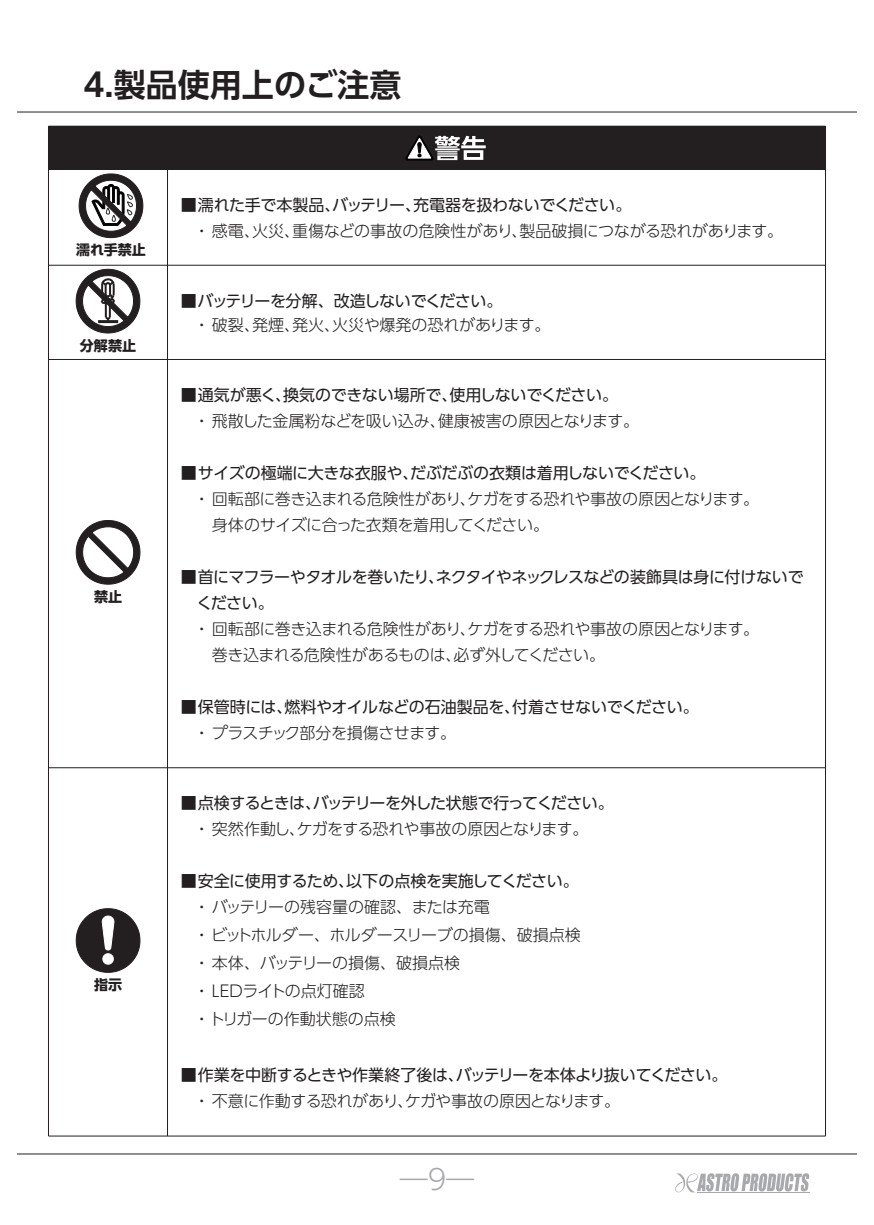
<style>
.page{position:relative;width:874px;height:1225px;background:#fff}
.page>*{position:absolute;margin:0;border:0;box-sizing:border-box;transform-origin:0 0}
.t1{font:700 32px "UD Shin Go Pr 6 De";color:#231f20}
.t2{font:300 28px "UD Shin Go Pr 6";color:#a8a9ad}
.t3{font:16px/26px "UD Shin Go Pr 6";letter-spacing:-.025em;color:#231f20}
.t4{font:300 16px/26px "UD Shin Go Pr 6";letter-spacing:-.03em;color:#231f20}
.t5{font:300 16px/28px "UD Shin Go Pr 6";color:#231f20}
.t6{font:300 16px "UD Shin Go Pr 6";letter-spacing:-.005em;color:#231f20}
.t7{font:16px "UD Shin Go Pr 6";letter-spacing:-.065em;color:#231f20}
.t8{font:300 16px "UD Shin Go Pr 6";letter-spacing:-.05em;color:#231f20}
.t9{font:16px "UD Shin Go Pr 6";letter-spacing:-.055em;color:#231f20}
.t10{font:700 14px "UD Shin Go Pr 6";color:#231f20}
</style>
<div class="page">
<hr style="left:48px;top:265px;width:777px;height:1px;background:#231f20">
<svg style="left:79px;top:174px;width:64px;height:64px"></svg>
<hr style="left:48px;top:359px;width:777px;height:1px;background:#231f20">
<svg style="left:76px;top:520px;width:64px;height:64px"></svg>
<svg style="left:76px;top:908px;width:64px;height:64px"></svg>
<hr style="left:48px;top:767px;width:777px;height:1px;background:#231f20">
<svg style="left:76px;top:269px;width:64px;height:64px"></svg>
<hr style="left:17px;top:1153px;width:839px;height:1px;background:#231f20">
<hr style="left:17px;top:111px;width:839px;height:1px;background:#231f20">
<hr style="left:48px;top:126px;width:1px;height:1010px;background:#231f20">
<hr style="left:48px;top:1135px;width:777px;height:1px;background:#231f20">
<hr style="left:824px;top:126px;width:1px;height:1010px;background:#231f20">
<hr style="left:167px;top:126px;width:1px;height:1010px;background:#231f20">
<div style="left:48px;top:126px;width:777px;height:43px;background:#231f20"></div>
<svg style="left:405px;top:136px;width:80px;height:24px"></svg>
<svg style="left:675px;top:1173px;width:133px;height:20px"></svg>
<hr style="left:696px;top:1192px;width:113px;height:1px;background:#a8a9ad">
<h1 class="t1" style="left:83px;top:58px;width:319px">4.製品使用上のご注意</h1>
<p class="t10" style="left:76px;top:238px;width:71px">濡れ手禁止</p>
<p class="t10" style="left:80px;top:334px;width:57px">分解禁止</p>
<p class="t10" style="left:94px;top:585px;width:29px">禁止</p>
<p class="t10" style="left:94px;top:973px;width:29px">指示</p>
<p class="t3" style="left:181px;top:191px;width:452px">■ 濡れた手で本製品、バッテリー、充電器を扱わないでください。</p>
<p class="t6" style="left:194px;top:217px;width:590px">・ 感電、火災、重傷などの事故の危険性があり、製品破損につながる恐れがあります。</p>
<p class="t9" style="left:181px;top:288px;width:323px">■ バッテリーを分解、改造しないでください。</p>
<p class="t5" style="left:194px;top:310px;width:358px">・ 破裂、発煙、発火、火災や爆発の恐れがあります。</p>
<p class="t3" style="left:181px;top:381px;width:438px">■ 通気が悪く、換気のできない場所で、使用しないでください。</p>
<p class="t6" style="left:194px;top:408px;width:446px">・ 飛散した金属粉などを吸い込み、健康被害の原因となります。</p>
<p class="t3" style="left:181px;top:459px;width:526px">■ サイズの極端に大きな衣服や、だぶだぶの衣類は着用しないでください。</p>
<p class="t4" style="left:212px;top:485px;width:548px;text-indent:-18px">・ 回転部に巻き込まれる危険性があり、ケガをする恐れや事故の原因となります。身体のサイズに合った衣類を着用してください。</p>
<p class="t3" style="left:196px;top:563px;width:608px;text-indent:-16px">■ 首にマフラーやタオルを巻いたり、ネクタイやネックレスなどの装飾具は身に付けないでください。</p>
<p class="t4" style="left:212px;top:615px;width:548px;text-indent:-18px">・ 回転部に巻き込まれる危険性があり、ケガをする恐れや事故の原因となります。巻き込まれる危険性があるものは、必ず外してください。</p>
<p class="t3" style="left:181px;top:693px;width:519px">■ 保管時には、燃料やオイルなどの石油製品を、付着させないでください。</p>
<p class="t4" style="left:194px;top:719px;width:264px">・ プラスチック部分を損傷させます。</p>
<p class="t7" style="left:181px;top:790px;width:434px">■ 点検するときは、バッテリーを外した状態で行ってください。</p>
<p class="t8" style="left:194px;top:816px;width:396px">・ 突然作動し、ケガをする恐れや事故の原因となります。</p>
<p class="t3" style="left:181px;top:867px;width:399px">■ 安全に使用するため、以下の点検を実施してください。</p>
<p class="t5" style="left:194px;top:892px;width:388px">・ バッテリーの残容量の確認、または充電<br>・ ビットホルダー、ホルダースリーブの損傷、破損点検・ 本体、バッテリーの損傷、破損点検<br>・ LEDライトの点灯確認<br>・ トリガーの作動状態の点検</p>
<p class="t3" style="left:181px;top:1061px;width:548px">■ 作業を中断するときや作業終了後は、バッテリーを本体より抜いてください。</p>
<p class="t4" style="left:194px;top:1087px;width:427px">・ 不意に作動する恐れがあり、ケガや事故の原因となります。</p>
<h2 class="t2" style="left:399px;top:1156px;width:76px">―9―</h2>
</div>
